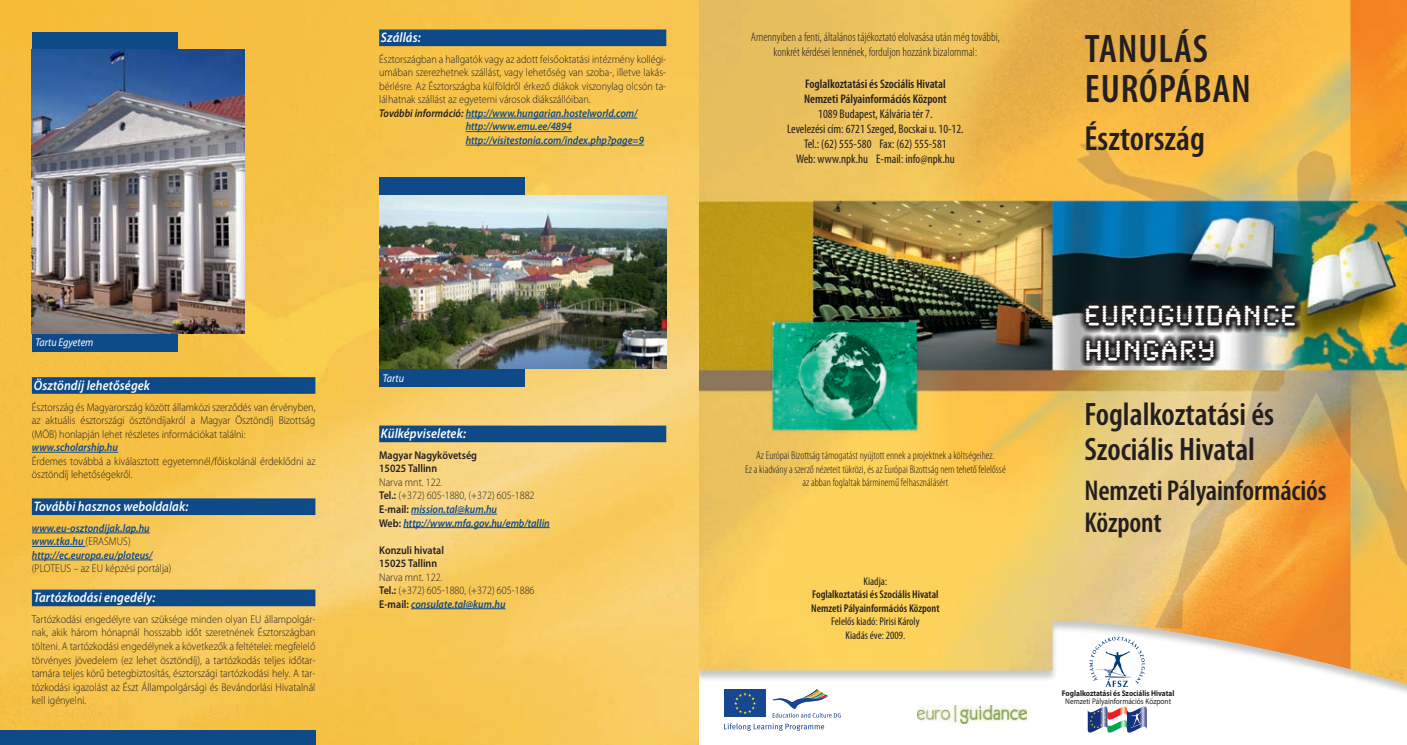
<style>
.page{position:relative;width:1407px;height:745px;background:#fff}
.page>*{position:absolute;margin:0;border:0;box-sizing:border-box;transform-origin:0 0}
.t1{font:600 condensed 40px/40px "Myriad Pro";letter-spacing:.02em;color:#231f20}
.t2{font:600 condensed 35px "Myriad Pro";color:#231f20}
.t3{font:600 condensed 32.5px/35px "Myriad Pro";color:#231f20}
.t4{font:600 condensed 28.75px/31.2px "Myriad Pro";letter-spacing:-.005em;color:#231f20}
.t5{font:28.75px/34.5px "Synchro LET";letter-spacing:.04em;color:#fff}
.t6{font:italic 600 13.75px "Myriad Pro";letter-spacing:.01em;color:#fff;scale:.9 1}
.t7{font:condensed 12.5px/15px "Myriad Pro";color:#231f20;text-align:center}
.t8{font:300 condensed 12.5px/15px "Myriad Pro";color:#231f20;text-align:center}
.t9{font:600 condensed 12.5px/15px "Myriad Pro";color:#231f20}
.t10{font:300 11.25px/13.5px "Myriad Pro";color:#231f20;text-align:justify;scale:.9 1}
.t11{font:italic 600 11.25px/13.5px "Myriad Pro";color:#0f4a88;scale:.9 1}
.t12{font:300 condensed 11.25px/13.5px "Myriad Pro";color:#231f20;text-align:center}
.t13{font:600 condensed 11.25px/13.5px "Myriad Pro";color:#231f20}
.t14{font:600 11.25px/13.5px "Myriad Pro";color:#231f20;scale:.9 1}
.t15{font:condensed 11.25px/13.5px "Myriad Pro";color:#231f20;text-align:center}
.t16{font:italic 11.25px "Myriad Pro";color:#fff;scale:.9 1}
.t17{font:700 8.12px "Myriad Pro";color:#231f20;scale:.9 1}
.t18{font:8.12px "Myriad Pro";color:#231f20;scale:.9 1}
.s1{color:#231f20}
.s2{font-weight:300;font-style:normal;color:#231f20}
.s3{font-style:normal;color:#231f20}
.s4{font-weight:600}
.s5{font-weight:600;font-style:italic;color:#0f4a88}
</style>
<div class="page">
<img style="left:698px;top:0;width:709px;height:684px">
<img style="left:0;top:0;width:698px;height:744px">
<div style="left:0;top:730px;width:315px;height:14px;background:#0f4a88"></div>
<div style="left:32px;top:377px;width:283px;height:16px;background:#0f4a88"></div>
<hr style="left:32px;top:451px;width:86px;height:1px;background:#0f4a88">
<div style="left:32px;top:498px;width:283px;height:16px;background:#0f4a88"></div>
<hr style="left:32px;top:532px;width:118px;height:1px;background:#0f4a88">
<hr style="left:32px;top:545px;width:54px;height:1px;background:#0f4a88">
<hr style="left:32px;top:559px;width:121px;height:1px;background:#0f4a88">
<div style="left:32px;top:589px;width:283px;height:17px;background:#0f4a88"></div>
<div style="left:379px;top:29px;width:287px;height:17px;background:#0f4a88"></div>
<hr style="left:466px;top:118px;width:171px;height:1px;background:#0f4a88">
<hr style="left:466px;top:131px;width:106px;height:1px;background:#0f4a88">
<hr style="left:466px;top:145px;width:178px;height:1px;background:#0f4a88">
<div style="left:379px;top:425px;width:287px;height:17px;background:#0f4a88"></div>
<hr style="left:411px;top:513px;width:86px;height:1px;background:#0f4a88">
<hr style="left:403px;top:527px;width:147px;height:1px;background:#0f4a88">
<hr style="left:411px;top:608px;width:94px;height:1px;background:#0f4a88">
<svg style="left:1077px;top:297px;width:223px;height:68px;background:#585856"></svg>
<div style="left:32px;top:32px;width:145px;height:319px;background:#0f4a88"></div>
<img style="left:32px;top:50px;width:213px;height:283px">
<div style="left:379px;top:177px;width:145px;height:209px;background:#0f4a88"></div>
<img style="left:379px;top:195px;width:287px;height:174px">
<img style="left:917px;top:705px;width:109px;height:17px">
<svg style="left:724px;top:723px;width:100px;height:7px"></svg>
<div style="left:724px;top:689px;width:42px;height:28px;background:#174791"></div>
<svg style="left:734px;top:693px;width:22px;height:20px"></svg>
<svg style="left:772px;top:689px;width:69px;height:28px"></svg>
<svg style="left:1089px;top:636px;width:56px;height:50px"></svg>
<svg style="left:1088px;top:706px;width:59px;height:26px"></svg>
<p class="t6" style="left:381px;top:29px;width:46px">Szállás:</p>
<p class="t10" style="left:379px;top:52px;width:320px">Észtországban a hallgatók vagy az adott felsőoktatási intézmény kollégi-</p>
<p class="t10" style="left:379px;top:66px;width:320px">umában szerezhetnek szállást, vagy lehetőség van szoba-, illetve lakás-</p>
<p class="t10" style="left:379px;top:79px;width:320px">bérlésre. Az Észtországba külföldről érkező diákok viszonylag olcsón ta-</p>
<p class="t10" style="left:379px;top:93px;width:236px">lálhatnak szállást az egyetemi városok diákszállóiban.</p>
<p class="t11" style="left:379px;top:106px;width:288px"><span class="s1">További információ:</span> http://www.hungarian.hostelworld.com/</p>
<p class="t11" style="left:466px;top:119px;width:119px">http://www.emu.ee/4894</p>
<p class="t11" style="left:466px;top:133px;width:200px">http://visitestonia.com/index.php?page=9</p>
<p class="t16" style="left:35px;top:335px;width:66px">Tartu Egyetem</p>
<p class="t6" style="left:34px;top:376px;width:131px">Ösztöndíj lehetőségek</p>
<p class="t10" style="left:32px;top:400px;width:316px">Észtország és Magyarország között államközi szerződés van érvényben, az aktuális észtországi ösztöndíjakról a Magyar Ösztöndíj Bizottság (MÖB) honlapján lehet részletes információkat találni:</p>
<p class="t11" style="left:32px;top:440px;width:97px">www.scholarship.hu</p>
<p class="t10" style="left:32px;top:454px;width:316px">Érdemes továbbá a kiválasztott egyetemnél/főiskolánál érdeklődni az ösztöndíj lehetőségekről.</p>
<p class="t6" style="left:34px;top:497px;width:173px">További hasznos weboldalak:</p>
<p class="t11" style="left:32px;top:520px;width:136px">www.eu-osztondijak.lap.hu www.tka.hu <span class="s2">(ERASMUS) </span>http://ec.europa.eu/ploteus/</p>
<p class="t10" style="left:32px;top:561px;width:157px">(PLOTEUS – az EU képzési portálja)</p>
<p class="t6" style="left:34px;top:588px;width:137px">Tartózkodási engedély:</p>
<p class="t10" style="left:32px;top:612px;width:316px">Tartózkodási engedélyre van szüksége minden olyan EU állampolgár&shy;nak, akik három hónapnál hosszabb időt szeretnének Észtországban tölteni. A tartózkodási engedélynek a következők a feltételei: megfelelő törvényes jövedelem (ez lehet ösztöndíj), a tartózkodás teljes időtar&shy;tamára teljes körű betegbiztosítás, észtországi tartózkodási hely. A tar&shy;tózkodási igazolást az Észt Állampolgársági és Bevándorlási Hivatalnál kell igényelni.</p>
<p class="t16" style="left:383px;top:370px;width:25px">Tartu</p>
<p class="t6" style="left:381px;top:424px;width:96px">Külképviseletek:</p>
<p class="t14" style="left:379px;top:448px;width:110px">Magyar Nagykövetség<br>15025 Tallinn</p>
<p class="t11" style="left:379px;top:475px;width:191px"><span class="s2">Narva mnt. 122.<br></span><span class="s3">Tel.:</span> <span class="s2">(+372) 605-1880, (+372) 605-1882<br></span><span class="s3">E-mail:</span> mission.tal@kum.hu<br><span class="s3">Web:</span> http://www.mfa.gov.hu/emb/tallin</p>
<p class="t14" style="left:379px;top:542px;width:73px">Konzuli hivatal<br>15025 Tallinn</p>
<p class="t10" style="left:379px;top:570px;width:174px;text-align:left">Narva mnt. 122.<br><span class="s4">Tel.:</span> (+372) 605-1880, (+372) 605-1886<br><span class="s4">E-mail:</span> <span class="s5">consulate.tal@kum.hu</span></p>
<p class="t8" style="left:751px;top:30px;width:250px">Amennyiben a fenti, általános tájékoztató elolvasása után még további, konkrét kérdései lennének, forduljon hozzánk bizalommal:</p>
<p class="t9" style="left:804px;top:77px;width:144px">Foglalkoztatási és Szociális Hivatal<br>Nemzeti Pályainformációs Központ</p>
<p class="t7" style="left:787px;top:106px;width:178px">1089 Budapest, Kálvária tér 7.<br>Levelezési cím: 6721 Szeged, Bocskai u. 10-12.<br>Tel.: (62) 555-580 Fax: (62) 555-581<br>Web: www.npk.hu E-mail: info@npk.hu</p>
<p class="t12" style="left:745px;top:448px;width:262px">Az Európai Bizottság támogatást nyújtott ennek a projektnek a költségeihez.<br>Ez a kiadvány a szerző nézeteit tükrözi, és az Európai Bizottság nem tehető felelőssé az abban foglaltak bárminemű felhasználásért</p>
<p class="t15" style="left:863px;top:573px;width:25px">Kiadja:</p>
<p class="t13" style="left:811px;top:587px;width:130px">Foglalkoztatási és Szociális Hivatal<br>Nemzeti Pályainformációs Központ</p>
<p class="t15" style="left:831px;top:614px;width:90px">Felelős kiadó: Pirisi Károly<br>Kiadás éve: 2009.</p>
<h1 class="t1" style="left:1085px;top:29px;width:167px">Tanulás<br>Európában</h1>
<h2 class="t2" style="left:1084px;top:119px;width:122px">Észtország</h2>
<h3 class="t5" style="left:1084px;top:294px;width:213px">EUROGUIDANCE<br>HUNGARY</h3>
<h3 class="t3" style="left:1084px;top:397px;width:191px">Foglalkoztatási és<br>Szociális Hivatal</h3>
<h3 class="t4" style="left:1084px;top:475px;width:244px">Nemzeti Pályainformációs<br>Központ</h3>
<p class="t17" style="left:1062px;top:687px;width:126px">Foglalkoztatási és Szociális Hivatal</p>
<p class="t18" style="left:1065px;top:696px;width:119px">Nemzeti Pályainformációs Központ</p>
</div>
